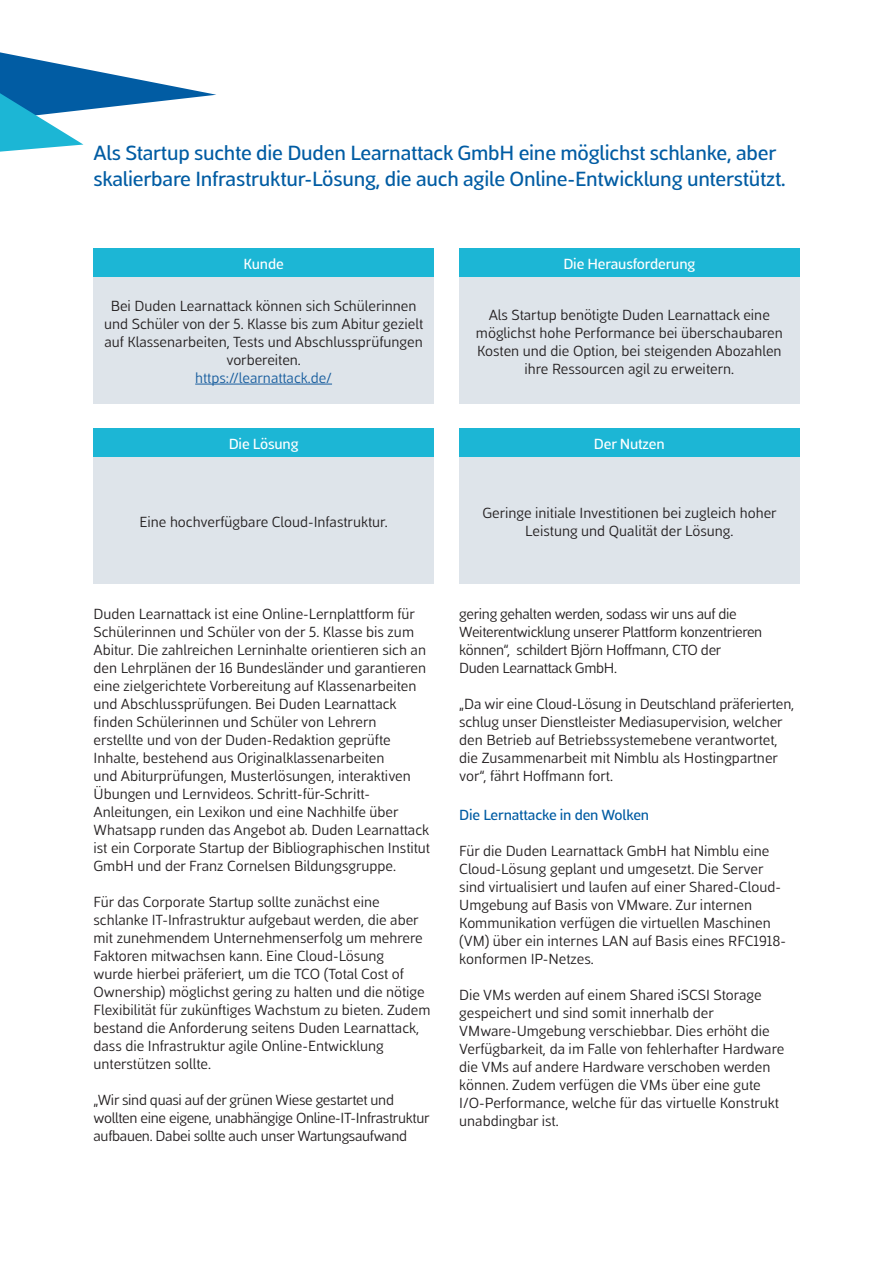
<style>
.page{position:relative;width:893px;height:1263px;background:#fff}
.page>*{position:absolute;margin:0;border:0;box-sizing:border-box;transform-origin:0 0}
.t1{font:500 21px/25.2px "Mestre";letter-spacing:-.01em;color:#015ca3}
.t2{font:15px/18px "Mestre";color:#231f20}
.t3{font:15px/18px "Mestre";letter-spacing:-.02em;color:#231f20}
.t4{font:500 15px "Mestre";letter-spacing:-.01em;color:#fff}
.t5{font:500 15px "Mestre";letter-spacing:-.01em;color:#015ca3}
.t6{font:15px "Mestre";color:#175d9e}
</style>
<div class="page">
<div style="left:94px;top:248px;width:340px;height:30px;background:#1cb6d5"></div>
<div style="left:94px;top:278px;width:340px;height:126px;background:#dee4ea"></div>
<hr style="left:195px;top:384px;width:137px;height:1px;background:#175d9e">
<div style="left:94px;top:428px;width:340px;height:30px;background:#1cb6d5"></div>
<div style="left:94px;top:458px;width:340px;height:126px;background:#dee4ea"></div>
<div style="left:459px;top:248px;width:340px;height:30px;background:#1cb6d5"></div>
<div style="left:459px;top:278px;width:340px;height:126px;background:#dee4ea"></div>
<div style="left:459px;top:428px;width:340px;height:30px;background:#1cb6d5"></div>
<div style="left:459px;top:458px;width:340px;height:126px;background:#dee4ea"></div>
<svg style="left:0;top:52px;width:216px;height:100px"></svg>
<h1 class="t1" style="left:94px;top:139px;width:694px">Als Startup suchte die Duden Learnattack GmbH eine möglichst schlanke, aber skalierbare Infrastruktur-Lösung, die auch agile Online-Entwicklung unterstützt.</h1>
<p class="t4" style="left:244px;top:252px;width:42px">Kunde</p>
<p class="t2" style="left:104px;top:295px;width:321px;text-align:center">Bei Duden Learnattack können sich Schülerinnen und Schüler von der 5. Klasse bis zum Abitur gezielt auf Klassenarbeiten, Tests und Abschlussprüfungen vorbereiten.</p>
<p class="t6" style="left:195px;top:366px;width:138px">https://learnattack.de/</p>
<p class="t4" style="left:229px;top:432px;width:71px">Die Lösung</p>
<p class="t2" style="left:139px;top:511px;width:250px">Eine hochverfügbare Cloud-Infastruktur.</p>
<p class="t2" style="left:94px;top:604px;width:338px">Duden Learnattack ist eine Online-Lernplattform für Schülerinnen und Schüler von der 5. Klasse bis zum Abitur. Die zahlreichen Lerninhalte orientieren sich an den Lehrplänen der 16 Bundesländer und garantieren eine zielgerichtete Vorbereitung auf Klassenarbeiten und Abschlussprüfungen. Bei Duden Learnattack finden Schülerinnen und Schüler von Lehrern erstellte und von der Duden-Redaktion geprüfte Inhalte, bestehend aus Originalklassenarbeiten<br>und Abiturprüfungen, Musterlösungen, interaktiven Übungen und Lernvideos. Schritt-für-Schritt-Anleitungen, ein Lexikon und eine Nachhilfe über Whatsapp runden das Angebot ab. Duden Learnattack ist ein Corporate Startup der Bibliographischen Institut GmbH und der Franz Cornelsen Bildungsgruppe.</p>
<p class="t2" style="left:94px;top:892px;width:339px">Für das Corporate Startup sollte zunächst eine schlanke IT-Infrastruktur aufgebaut werden, die aber mit zunehmendem Unternehmenserfolg um mehrere Faktoren mitwachsen kann. Eine Cloud-Lösung<br>wurde hierbei präferiert, um die TCO (Total Cost of Ownership) möglichst gering zu halten und die nötige Flexibilität für zukünftiges Wachstum zu bieten. Zudem bestand die Anforderung seitens Duden Learnattack, dass die Infrastruktur agile Online-Entwicklung unterstützen sollte.</p>
<p class="t3" style="left:94px;top:1090px;width:337px">„Wir sind quasi auf der grünen Wiese gestartet und wollten eine eigene, unabhängige Online-IT-Infrastruktur aufbauen. Dabei sollte auch unser Wartungsaufwand</p>
<p class="t4" style="left:563px;top:252px;width:133px">Die Herausforderung</p>
<p class="t2" style="left:476px;top:304px;width:308px;text-align:center">Als Startup benötigte Duden Learnattack eine möglichst hohe Performance bei überschaubaren Kosten und die Option, bei steigenden Abozahlen ihre Ressourcen agil zu erweitern.</p>
<p class="t4" style="left:594px;top:432px;width:72px">Der Nutzen</p>
<p class="t2" style="left:482px;top:502px;width:296px;text-align:center">Geringe initiale Investitionen bei zugleich hoher<br>Leistung und Qualität der Lösung.</p>
<p class="t3" style="left:459px;top:604px;width:305px">gering gehalten werden, sodass wir uns auf die Weiterentwicklung unserer Plattform konzentrieren können“, schildert Björn Hoffmann, CTO der Duden Learnattack GmbH.</p>
<p class="t2" style="left:459px;top:694px;width:337px">„Da wir eine Cloud-Lösung in Deutschland präferierten, schlug unser Dienstleister Mediasupervision, welcher den Betrieb auf Betriebssystemebene verantwortet, die Zusammenarbeit mit Nimblu als Hostingpartner vor“, fährt Hoffmann fort.</p>
<p class="t5" style="left:459px;top:804px;width:191px">Die Lernattacke in den Wolken</p>
<p class="t2" style="left:459px;top:841px;width:328px">Für die Duden Learnattack GmbH hat Nimblu eine Cloud-Lösung geplant und umgesetzt. Die Server sind virtualisiert und laufen auf einer Shared-Cloud-Umgebung auf Basis von VMware. Zur internen Kommunikation verfügen die virtuellen Maschinen (VM) über ein internes LAN auf Basis eines RFC1918- konformen IP-Netzes.</p>
<p class="t2" style="left:459px;top:985px;width:327px">Die VMs werden auf einem Shared iSCSI Storage gespeichert und sind somit innerhalb der VMware-Umgebung verschiebbar. Dies erhöht die Verfügbarkeit, da im Falle von fehlerhafter Hardware die VMs auf andere Hardware verschoben werden können. Zudem verfügen die VMs über eine gute I/O-Performance, welche für das virtuelle Konstrukt unabdingbar ist.</p>
</div>
